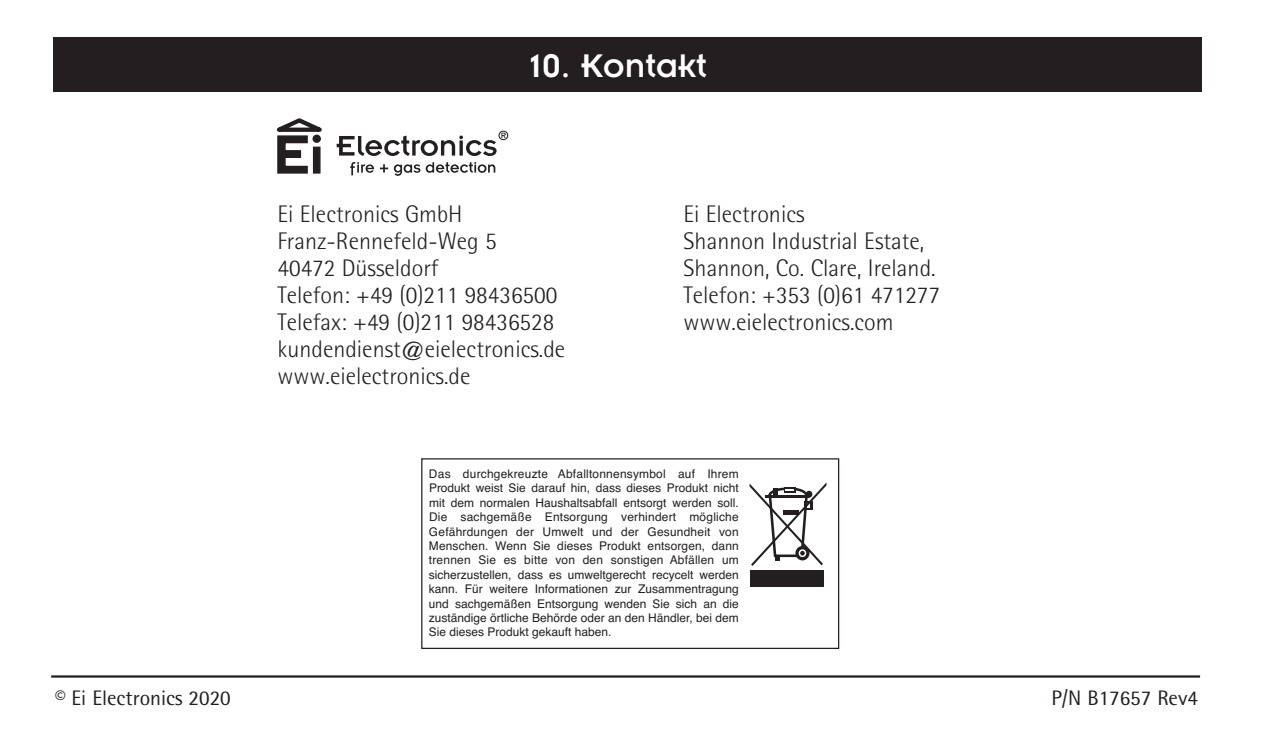
<style>
.page{position:relative;width:1261px;height:745px;background:#fff}
.page>*{position:absolute;margin:0;border:0;box-sizing:border-box;transform-origin:0 0}
.t1{font:36px "Insignia LT Std";color:#fff}
.t2{font:300 24px/27px "Rotis Semi Sans";color:#231f20}
.t3{font:21px "Rotis Semi Sans";color:#231f20}
.t4{font:12px/14.4px "Helvetica";color:#231f20;text-align:justify}
</style>
<div class="page">
<div style="left:53px;top:37px;width:1148px;height:55px;background:#231f20"></div>
<hr style="left:51px;top:675px;width:1148px;height:2px;background:#231f20">
<svg style="left:277px;top:118px;width:231px;height:58px"></svg>
<div style="left:421px;top:458px;width:418px;height:190px;border:1px solid #231f20"></div>
<svg style="left:749px;top:483px;width:77px;height:82px"></svg>
<div style="left:750px;top:570px;width:73px;height:17px;background:#231f20"></div>
<p class="t1" style="left:530px;top:47px;width:178px">10. Kontakt</p>
<p class="t2" style="left:277px;top:200px;width:186px">Ei Electronics GmbH</p>
<p class="t2" style="left:277px;top:227px;width:220px">Franz-Rennefeld-Weg 5</p>
<p class="t2" style="left:277px;top:254px;width:162px">40472 Düsseldorf</p>
<p class="t2" style="left:277px;top:281px;width:281px">Telefon: +49 (0)211 98436500</p>
<p class="t2" style="left:277px;top:308px;width:278px">Telefax: +49 (0)211 98436528</p>
<p class="t2" style="left:277px;top:335px;width:289px">kundendienst@eielectronics.de www.eielectronics.de</p>
<p class="t2" style="left:683px;top:200px;width:122px">Ei Electronics</p>
<p class="t2" style="left:683px;top:227px;width:242px">Shannon Industrial Estate,</p>
<p class="t2" style="left:683px;top:254px;width:253px">Shannon, Co. Clare, Ireland.</p>
<p class="t2" style="left:683px;top:281px;width:258px">Telefon: +353 (0)61 471277</p>
<p class="t2" style="left:683px;top:308px;width:211px">www.eielectronics.com</p>
<p class="t4" style="left:429px;top:466px;width:311px">Das durchgekreuzte Abfalltonnensymbol auf Ihrem Produkt weist Sie darauf hin, dass dieses Produkt nicht mit dem normalen Haushaltsabfall entsorgt werden soll.<br>Die sachgemäße Entsorgung verhindert mögliche Gefährdungen der Umwelt und der Gesundheit von Menschen. Wenn Sie dieses Produkt entsorgen, dann trennen Sie es bitte von den sonstigen Abfällen um sicherzustellen, dass es umweltgerecht recycelt werden kann. Für weitere Informationen zur Zusammentragung und sachgemäßen Entsorgung wenden Sie sich an die zuständige örtliche Behörde oder an den Händler, bei dem Sie dieses Produkt gekauft haben.</p>
<p class="t3" style="left:55px;top:684px;width:177px">© Ei Electronics 2020</p>
<p class="t3" style="left:1051px;top:684px;width:148px">P/N B17657 Rev4</p>
</div>
